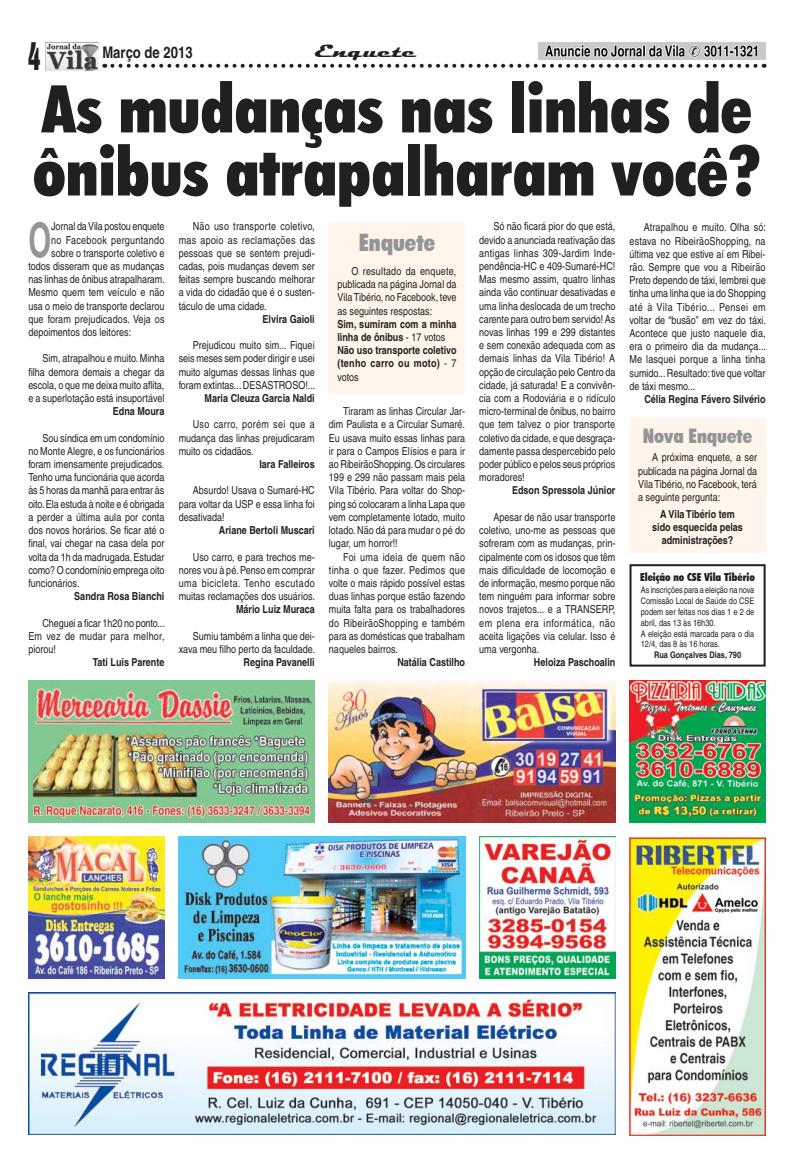
<style>
.page{position:relative;width:794px;height:1163px;background:#fff}
.page>*{position:absolute;margin:0;border:0;box-sizing:border-box;transform-origin:0 0}
.t1{font:900 condensed 66px/63px "Futura BT";color:#221f20}
.t2{font:700 condensed 47.8px "Helvetica";color:#939597;scale:.75 1}
.t3{font:35.4px "Helvetica Inserat";color:#221f20;scale:.7 1}
.t4{font:900 condensed 24px "Futura BT";color:#939597}
.t5{font:900 condensed 20px "Futura BT";color:#939597}
.t6{font:700 18px "Magneto";color:#221f20;scale:1.3 1}
.t7{font:700 condensed 16px "Helvetica";color:#221f20}
.t8{font:condensed 11px/13.2px "Helvetica";color:#221f20;text-align:justify}
.t9{font:700 condensed 11px/13.2px "Helvetica";color:#221f20}
.t10{font:900 condensed 11px "Futura BT";color:#221f20}
.t11{font:condensed 11px "Helvetica";letter-spacing:.025em;color:#221f20}
.t12{font:condensed 9px/10.8px "Helvetica";color:#221f20}
.t13{font:700 condensed 9px "Helvetica";color:#221f20}
.s1{font-weight:400}
</style>
<div class="page">
<img style="left:46px;top:42px;width:52px;height:29px">
<svg style="left:112px;top:42px;width:652px;height:26px"></svg>
<div style="left:329px;top:222px;width:136px;height:171px;background:#fff5eb"></div>
<div style="left:629px;top:418px;width:136px;height:134px;background:#fff5eb"></div>
<img style="left:28px;top:992px;width:587px;height:142px">
<img style="left:28px;top:836px;width:136px;height:142px">
<img style="left:629px;top:837px;width:136px;height:297px">
<img style="left:179px;top:836px;width:286px;height:142px">
<img style="left:629px;top:680px;width:136px;height:142px">
<img style="left:28px;top:680px;width:287px;height:142px">
<img style="left:329px;top:680px;width:286px;height:142px">
<div style="left:629px;top:564px;width:136px;height:102px;border:2px solid #221f20"></div>
<img style="left:479px;top:836px;width:136px;height:142px">
<h3 class="t3" style="left:28px;top:35px;width:19px">4</h3>
<h3 class="t6" style="left:315px;top:40px;width:80px">Enquete</h3>
<h1 class="t1" style="left:33px;top:77px;width:729px">As mudanças nas linhas de ônibus atrapalharam você?</h1>
<h2 class="t2" style="left:28px;top:211px;width:32px">O</h2>
<p class="t8" style="left:51px;top:220px;width:115px">Jornal da Vila postou enquete</p>
<h3 class="t7" style="left:102px;top:42px;width:92px">Março de 2013</h3>
<p class="t8" style="left:479px;top:220px;width:138px;text-indent:14px">Só não ficará pior do que está, devido a anunciada reativação das antigas linhas 309-Jardim Inde&shy;pendência-HC e 409-Sumaré-HC!<br>Mas mesmo assim, quatro linhas ainda vão continuar desativadas e uma linha deslocada de um trecho carente para outro bem servido! As novas linhas 199 e 299 distantes e sem conexão adequada com as demais linhas da Vila Tibério! A opção de circulação pelo Centro da cidade, já saturada! E a convivên&shy;cia com a Rodoviária e o ridículo micro-terminal de ônibus, no bairro que tem talvez o pior transporte coletivo da cidade, e que desgraça&shy;damente passa despercebido pelo poder público e pelos seus próprios moradores!</p>
<p class="t9" style="left:512px;top:484px;width:105px">Edson Spressola Júnior</p>
<p class="t8" style="left:479px;top:510px;width:138px;text-indent:14px">Apesar de não usar transporte coletivo, uno-me as pessoas que sofreram com as mudanças, prin&shy;cipalmente com os idosos que têm mais dificuldade de locomoção e de informação, mesmo porque não tem ninguém para informar sobre novos trajetos... e a TRANSERP, em plena era informática, não aceita ligações via celular. Isso é uma vergonha.</p>
<p class="t9" style="left:534px;top:655px;width:83px">Heloiza Paschoalin</p>
<p class="t8" style="left:179px;top:220px;width:138px;text-indent:14px">Não uso transporte coletivo, mas apoio as reclamações das pessoas que se sentem prejudi&shy;cadas, pois mudanças devem ser feitas sempre buscando melhorar a vida do cidadão que é o susten&shy;táculo de uma cidade.</p>
<p class="t9" style="left:263px;top:312px;width:54px">Elvira Gaioli</p>
<p class="t8" style="left:179px;top:338px;width:138px;text-indent:14px">Prejudicou muito sim... Fiquei seis meses sem poder dirigir e usei muito algumas dessas linhas que foram extintas... DESASTROSO!...</p>
<p class="t9" style="left:205px;top:391px;width:112px">Maria Cleuza Garcia Naldi</p>
<p class="t8" style="left:179px;top:418px;width:138px;text-indent:14px">Uso carro, porém sei que a mudança das linhas prejudicaram muito os cidadãos.</p>
<p class="t9" style="left:259px;top:457px;width:57px">Iara Falleiros</p>
<p class="t8" style="left:179px;top:484px;width:138px;text-indent:14px">Absurdo! Usava o Sumaré-HC para voltar da USP e essa linha foi desativada!</p>
<p class="t9" style="left:219px;top:523px;width:97px">Ariane Bertoli Muscari</p>
<p class="t8" style="left:179px;top:550px;width:138px;text-indent:14px">Uso carro, e para trechos me&shy;nores vou à pé. Penso em comprar uma bicicleta. Tenho escutado muitas reclamações dos usuários.</p>
<p class="t9" style="left:236px;top:602px;width:80px">Mário Luiz Muraca</p>
<p class="t8" style="left:179px;top:629px;width:138px;text-align:right">Sumiu também a linha que dei&shy;xava meu filho perto da faculdade.</p>
<p class="t9" style="left:244px;top:655px;width:73px">Regina Pavanelli</p>
<h3 class="t4" style="left:359px;top:228px;width:78px">Enquete</h3>
<p class="t8" style="left:629px;top:221px;width:138px;text-indent:14px">Atrapalhou e muito. Olha só: estava no RibeirãoShopping, na última vez que estive aí em Ribei&shy;rão. Sempre que vou a Ribeirão Preto dependo de táxi, lembrei que tinha uma linha que ia do Shopping até à Vila Tibério... Pensei em voltar de “busão” em vez do táxi.<br>Acontece que justo naquele dia, era o primeiro dia da mudança...<br>Me lasquei porque a linha tinha sumido... Resultado: tive que voltar de táxi mesmo...</p>
<p class="t9" style="left:644px;top:392px;width:123px">Célia Regina Fávero Silvério</p>
<p class="t11" style="left:51px;top:233px;width:115px">no Facebook perguntando</p>
<p class="t8" style="left:51px;top:246px;width:115px">sobre o transporte coletivo e</p>
<p class="t8" style="left:28px;top:259px;width:138px">todos disseram que as mudanças</p>
<p class="t8" style="left:28px;top:272px;width:138px">nas linhas de ônibus atrapalharam.</p>
<p class="t8" style="left:28px;top:286px;width:138px">Mesmo quem tem veículo e não</p>
<p class="t8" style="left:28px;top:299px;width:138px">usa o meio de transporte declarou</p>
<p class="t8" style="left:28px;top:312px;width:138px">que foram prejudicados. Veja os</p>
<p class="t8" style="left:28px;top:325px;width:104px">depoimentos dos leitores:</p>
<p class="t8" style="left:28px;top:352px;width:138px;text-indent:14px">Sim, atrapalhou e muito. Minha filha demora demais a chegar da escola, o que me deixa muito aflita, e a superlotação está insuportável</p>
<p class="t9" style="left:113px;top:404px;width:53px">Edna Moura</p>
<p class="t8" style="left:28px;top:431px;width:138px;text-indent:14px">Sou síndica em um condomínio no Monte Alegre, e os funcionários foram imensamente prejudicados.<br>Tenho uma funcionária que acorda às 5 horas da manhã para entrar às oito. Ela estuda à noite e é obrigada a perder a última aula por conta dos novos horários. Se ficar até o final, vai chegar na casa dela por volta da 1h da madrugada. Estudar como? O condomínio emprega oito funcionários.</p>
<p class="t9" style="left:74px;top:589px;width:92px">Sandra Rosa Bianchi</p>
<p class="t8" style="left:28px;top:616px;width:138px;text-indent:14px">Cheguei a ficar 1h20 no ponto...<br>Em vez de mudar para melhor, piorou!</p>
<p class="t9" style="left:93px;top:655px;width:73px">Tati Luis Parente</p>
<p class="t8" style="left:337px;top:264px;width:121px;text-indent:14px">O resultado da enquete, publicada na página Jornal da Vila Tibério, no Facebook, teve as seguintes respostas:</p>
<p class="t9" style="left:337px;top:317px;width:121px">Sim, sumiram com a minha linha de ônibus <span class="s1">- 17 votos<br></span>Não uso transporte coletivo (tenho carro ou moto) <span class="s1">- 7 votos</span></p>
<p class="t8" style="left:329px;top:404px;width:138px;text-indent:14px">Tiraram as linhas Circular Jar&shy;dim Paulista e a Circular Sumaré.<br>Eu usava muito essas linhas para ir para o Campos Elísios e para ir ao RibeirãoShopping. Os circulares 199 e 299 não passam mais pela Vila Tibério. Para voltar do Shop&shy;ping só colocaram a linha Lapa que vem completamente lotado, muito lotado. Não dá para mudar o pé do lugar, um horror!!</p>
<p class="t8" style="left:329px;top:550px;width:138px;text-indent:14px">Foi uma ideia de quem não tinha o que fazer. Pedimos que volte o mais rápido possível estas duas linhas porque estão fazendo muita falta para os trabalhadores do RibeirãoShopping e também para as domésticas que trabalham naqueles bairros.</p>
<p class="t9" style="left:397px;top:655px;width:69px">Natália Castilho</p>
<h3 class="t5" style="left:643px;top:423px;width:111px">Nova Enquete</h3>
<p class="t8" style="left:638px;top:451px;width:121px;text-indent:14px">A próxima enquete, a ser publicada na página Jornal da Vila Tibério, no Facebook, terá a seguinte pergunta:</p>
<p class="t9" style="left:652px;top:507px;width:92px;text-align:center">A Vila Tibério tem sido esquecida pelas administrações?</p>
<p class="t10" style="left:640px;top:570px;width:116px">Eleição no CSE Vila Tibério</p>
<p class="t12" style="left:641px;top:584px;width:115px">As inscrições para a eleição na nova<br>Comissão Local de Saúde do CSE podem ser feitas nos dias 1 e 2 de abril, das 13 às 16h30.<br>A eleição está marcada para o dia<br>12/4, das 8 às 16 horas.</p>
<p class="t13" style="left:654px;top:649px;width:89px">Rua Gonçalves Dias, 790</p>
</div>
